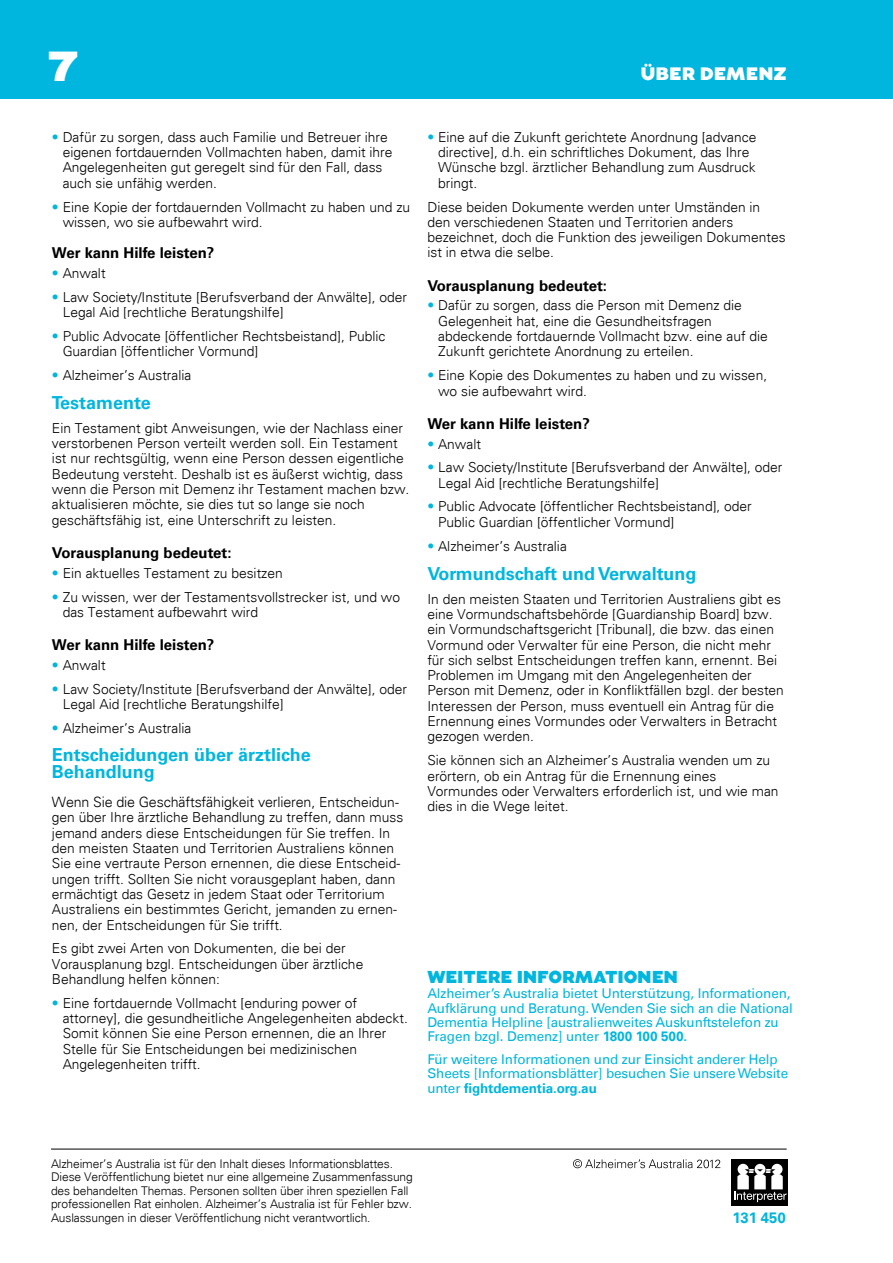
<style>
.page{position:relative;width:893px;height:1263px;background:#fff}
.page>*{position:absolute;margin:0;border:0;box-sizing:border-box;transform-origin:0 0}
.t1{font:900 42px "Augustus";color:#fff}
.t2{font:700 18px/16.5px "Univers LT Std";color:#00b6de}
.t3{font:900 18px "Augustus";color:#fff}
.t4{font:900 17.25px "Augustus";letter-spacing:-.01em;color:#00b6de}
.t5{font:700 15px "Univers LT Std";color:#000}
.t6{font:700 15px "Univers LT Std";letter-spacing:-.01em;color:#00b6de}
.t7{font:300 14.25px "Univers";letter-spacing:-.01em;color:#000}
.t8{font:300 13.8px/15.3px "Univers";color:#000}
.t9{font:13.5px/14.5px "Univers LT Std";letter-spacing:-.01em;color:#00b6de}
.t10{font:300 12px/13.5px "Univers";letter-spacing:-.01em;color:#000}
.s1{color:#00b6de}
.s2{font-size:13.8px}
.s3{font-weight:700}
</style>
<div class="page">
<hr style="left:51px;top:1149px;width:736px;height:1px;background:#000">
<div style="left:0;top:0;width:893px;height:99px;background:#00b6de"></div>
<div style="left:731px;top:1159px;width:57px;height:47px;background:#000"></div>
<div style="left:771px;top:1164px;width:11px;height:11px;background:#fff;border-radius:50%"></div>
<div style="left:738px;top:1164px;width:11px;height:11px;background:#fff;border-radius:50%"></div>
<div style="left:754px;top:1164px;width:11px;height:11px;background:#fff;border-radius:50%"></div>
<svg style="left:734px;top:1169px;width:53px;height:33px"></svg>
<svg style="left:573px;top:1159px;width:147px;height:9px"></svg>
<h1 class="t1" style="left:48px;top:41px;width:31px">7</h1>
<h2 class="t3" style="left:640px;top:63px;width:148px">ÜBER DEMENZ</h2>
<p class="t8" style="left:63px;top:129px;width:331px;text-indent:-11px"><span class="s1">•</span> Dafür zu sorgen, dass auch Familie und Betreuer ihre eigenen fortdauernden Vollmachten haben, damit ihre Angelegenheiten gut geregelt sind für den Fall, dass auch sie unfähig werden.</p>
<p class="t8" style="left:63px;top:199px;width:349px;text-indent:-11px"><span class="s1">•</span> Eine Kopie der fortdauernden Vollmacht zu haben und zu wissen, wo sie aufbewahrt wird.</p>
<p class="t5" style="left:52px;top:244px;width:164px">Wer kann Hilfe leisten?</p>
<p class="t8" style="left:52px;top:265px;width:55px"><span class="s1">•</span> Anwalt</p>
<p class="t8" style="left:63px;top:289px;width:346px;text-indent:-11px"><span class="s1">•</span> Law Society/Institute [Berufsverband der Anwälte], oder<br>Legal Aid [rechtliche Beratungshilfe]</p>
<p class="t8" style="left:63px;top:328px;width:324px;text-indent:-11px"><span class="s1">•</span> Public Advocate [öffentlicher Rechtsbeistand], Public<br>Guardian [öffentlicher Vormund]</p>
<p class="t8" style="left:52px;top:367px;width:141px"><span class="s1">•</span> Alzheimer’s Australia</p>
<h2 class="t2" style="left:52px;top:395px;width:100px">Testamente</h2>
<p class="t8" style="left:52px;top:420px;width:359px">Ein Testament gibt Anweisungen, wie der Nachlass einer verstorbenen Person verteilt werden soll. Ein Testament ist nur rechtsgültig, wenn eine Person dessen eigentliche Bedeutung versteht. Deshalb ist es äußerst wichtig, dass wenn die Person mit Demenz ihr Testament machen bzw. aktualisieren möchte, sie dies tut so lange sie noch geschäftsfähig ist, eine Unterschrift zu leisten.</p>
<p class="t5" style="left:52px;top:544px;width:181px">Vorausplanung bedeutet:</p>
<p class="t8" style="left:52px;top:565px;width:232px"><span class="s1">•</span> Ein aktuelles Testament zu besitzen</p>
<p class="t8" style="left:63px;top:589px;width:339px;text-indent:-11px"><span class="s1">•</span> Zu wissen, wer der Testamentsvollstrecker ist, und wo das Testament aufbewahrt wird</p>
<p class="t5" style="left:52px;top:636px;width:164px">Wer kann Hilfe leisten?</p>
<p class="t8" style="left:52px;top:657px;width:55px"><span class="s1">•</span> Anwalt</p>
<p class="t8" style="left:63px;top:681px;width:346px;text-indent:-11px"><span class="s1">•</span> Law Society/Institute [Berufsverband der Anwälte], oder<br>Legal Aid [rechtliche Beratungshilfe]</p>
<p class="t8" style="left:52px;top:720px;width:141px"><span class="s1">•</span> Alzheimer’s Australia</p>
<h2 class="t2" style="left:52px;top:747px;width:260px">Entscheidungen über ärztliche<br>Behandlung</h2>
<p class="t7" style="left:52px;top:793px;width:348px">Wenn Sie die Geschäftsfähigkeit verlieren, <span class="s2">Entscheidun-</span></p>
<p class="t8" style="left:52px;top:810px;width:353px">gen über Ihre ärztliche Behandlung zu treffen, dann muss jemand anders diese Entscheidungen für Sie treffen. In den meisten Staaten und Territorien Australiens können Sie eine vertraute Person ernennen, die diese Entscheid&shy;ungen trifft. Sollten Sie nicht vorausgeplant haben, dann ermächtigt das Gesetz in jedem Staat oder Territorium Australiens ein bestimmtes Gericht, jemanden zu ernen&shy;nen, der Entscheidungen für Sie trifft.</p>
<p class="t8" style="left:52px;top:941px;width:313px">Es gibt zwei Arten von Dokumenten, die bei der<br>Vorausplanung bzgl. Entscheidungen über ärztliche<br>Behandlung helfen können:</p>
<p class="t8" style="left:63px;top:995px;width:347px;text-indent:-11px"><span class="s1">•</span> Eine fortdauernde Vollmacht [enduring power of attorney], die gesundheitliche Angelegenheiten abdeckt.<br>Somit können Sie eine Person ernennen, die an Ihrer Stelle für Sie Entscheidungen bei medizinischen Angelegenheiten trifft.</p>
<p class="t8" style="left:438px;top:129px;width:320px;text-indent:-11px"><span class="s1">•</span> Eine auf die Zukunft gerichtete Anordnung [advance directive], d.h. ein schriftliches Dokument, das Ihre Wünsche bzgl. ärztlicher Behandlung zum Ausdruck bringt.</p>
<p class="t8" style="left:427px;top:199px;width:360px">Diese beiden Dokumente werden unter Umständen in den verschiedenen Staaten und Territorien anders bezeichnet, doch die Funktion des jeweiligen Dokumentes ist in etwa die selbe.</p>
<p class="t5" style="left:427px;top:277px;width:181px">Vorausplanung bedeutet:</p>
<p class="t8" style="left:438px;top:298px;width:331px;text-indent:-11px"><span class="s1">•</span> Dafür zu sorgen, dass die Person mit Demenz die Gelegenheit hat, eine die Gesundheitsfragen abdeckende fortdauernde Vollmacht bzw. eine auf die Zukunft gerichtete Anordnung zu erteilen.</p>
<p class="t8" style="left:438px;top:368px;width:331px;text-indent:-11px"><span class="s1">•</span> Eine Kopie des Dokumentes zu haben und zu wissen, wo sie aufbewahrt wird.</p>
<p class="t5" style="left:427px;top:415px;width:164px">Wer kann Hilfe leisten?</p>
<p class="t8" style="left:427px;top:436px;width:55px"><span class="s1">•</span> Anwalt</p>
<p class="t8" style="left:438px;top:460px;width:346px;text-indent:-11px"><span class="s1">•</span> Law Society/Institute [Berufsverband der Anwälte], oder<br>Legal Aid [rechtliche Beratungshilfe]</p>
<p class="t8" style="left:438px;top:499px;width:315px;text-indent:-11px"><span class="s1">•</span> Public Advocate [öffentlicher Rechtsbeistand], oder<br>Public Guardian [öffentlicher Vormund]</p>
<p class="t8" style="left:427px;top:538px;width:141px"><span class="s1">•</span> Alzheimer’s Australia</p>
<h2 class="t2" style="left:427px;top:565px;width:271px">Vormundschaft und Verwaltung</h2>
<p class="t8" style="left:427px;top:591px;width:358px">In den meisten Staaten und Territorien Australiens gibt es eine Vormundschaftsbehörde [Guardianship Board] bzw. ein Vormundschaftsgericht [Tribunal], die bzw. das einen Vormund oder Verwalter für eine Person, die nicht mehr für sich selbst Entscheidungen treffen kann, ernennt. Bei Problemen im Umgang mit den Angelegenheiten der Person mit Demenz, oder in Konfliktfällen bzgl. der besten Interessen der Person, muss eventuell ein Antrag für die Ernennung eines Vormundes oder Verwalters in Betracht gezogen werden.</p>
<p class="t8" style="left:427px;top:753px;width:353px">Sie können sich an Alzheimer’s Australia wenden um zu erörtern, ob ein Antrag für die Ernennung eines Vormundes oder Verwalters erforderlich ist, und wie man dies in die Wege leitet.</p>
<p class="t4" style="left:427px;top:966px;width:224px">WEITERE INFORMATIONEN</p>
<p class="t9" style="left:427px;top:986px;width:367px">Alzheimer’s Australia bietet Unterstützung, Informationen, Aufklärung und Beratung. Wenden Sie sich an die National Dementia Helpline [australienweites Auskunftstelefon zu Fragen bzgl. Demenz] unter <span class="s3">1800 100 500.</span></p>
<p class="t9" style="left:427px;top:1052px;width:362px">Für weitere Informationen und zur Einsicht anderer Help<br>Sheets [Informationsblätter] besuchen Sie unsere Website unter <span class="s3">fightdementia.org.au</span></p>
<p class="t10" style="left:51px;top:1157px;width:363px">Alzheimer’s Australia ist für den Inhalt dieses Informationsblattes.<br>Diese Veröffentlichung bietet nur eine allgemeine Zusammenfassung des behandelten Themas. Personen sollten über ihren speziellen Fall professionellen Rat einholen. Alzheimer’s Australia ist für Fehler bzw.<br>Auslassungen in dieser Veröffentlichung nicht verantwortlich.</p>
<p class="t6" style="left:732px;top:1209px;width:55px">131 450</p>
</div>
